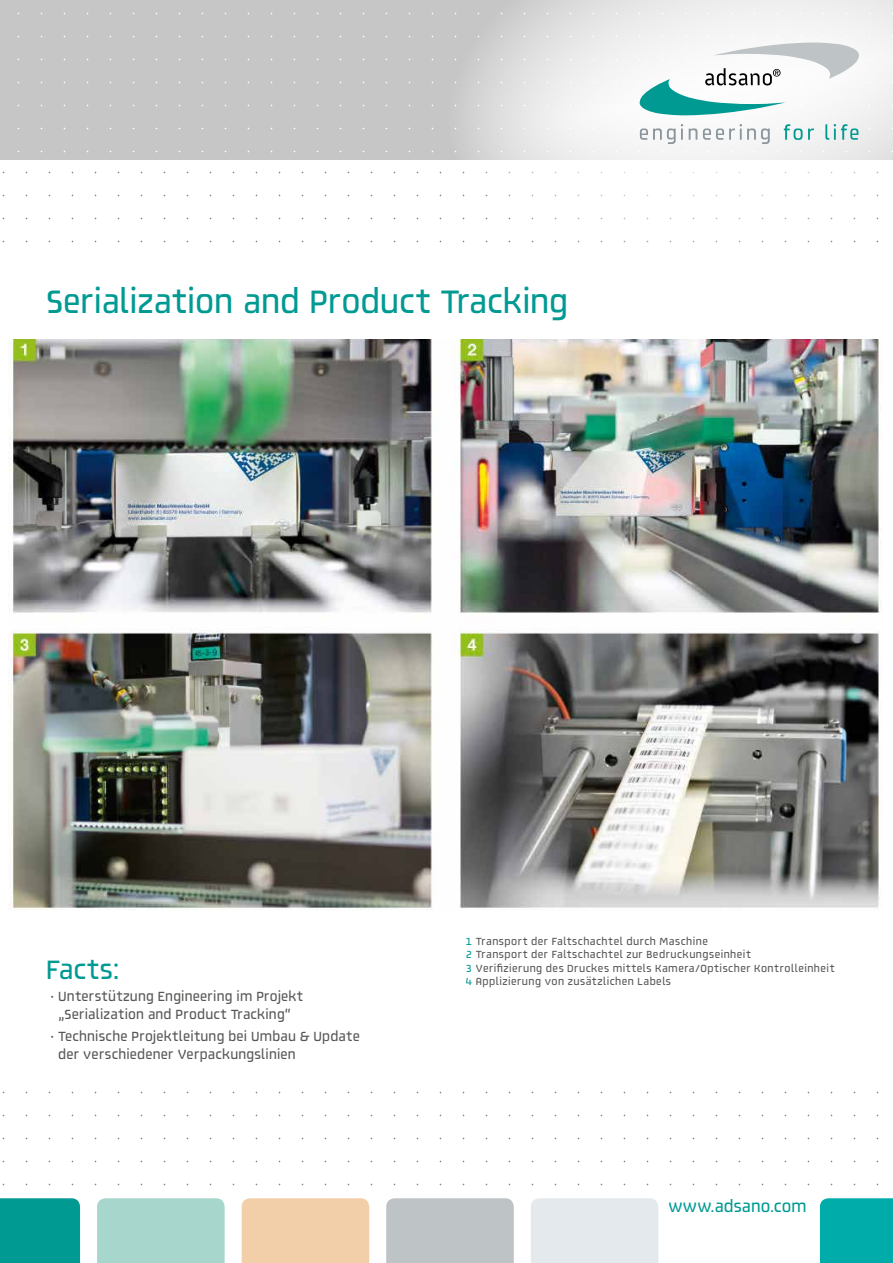
<style>
.page{position:relative;width:893px;height:1263px;background:#fff}
.page>*{position:absolute;margin:0;border:0;box-sizing:border-box;transform-origin:0 0}
.t1{font:500 33px "AF Generation Za Z";letter-spacing:-.005em;color:#009a93}
.t2{font:500 27px "AF Generation Za Z";letter-spacing:.01em;color:#009a93}
.t3{font:500 16.5px "AF Generation Za Z";letter-spacing:.01em;color:#009a93}
.t4{font:500 13.5px/18px "AF Generation Za Z";letter-spacing:.015em;color:#575756}
.t5{font:500 10.5px/13.5px "AF Generation Za Z";letter-spacing:.045em;color:#575756}
.s1{color:#fff}
.s2{color:#009a93}
</style>
<div class="page">
<div style="left:0;top:1198px;width:80px;height:65px;background:#009a93"></div>
<div style="left:97px;top:1198px;width:128px;height:65px;background:#a6d6cc"></div>
<div style="left:242px;top:1198px;width:127px;height:65px;background:#f3cfa9"></div>
<div style="left:386px;top:1198px;width:128px;height:65px;background:#bec3c6"></div>
<div style="left:531px;top:1198px;width:127px;height:65px;background:#e3e9ec"></div>
<div style="left:820px;top:1198px;width:73px;height:65px;background:#00aca9"></div>
<img style="left:9px;top:339px;width:873px;height:571px">
<div style="left:0;top:0;width:893px;height:159px;background:#c6c6c6"></div>
<svg style="left:430px;top:0;width:463px;height:243px"></svg>
<svg style="left:639px;top:42px;width:220px;height:73px;background:#cee1e1"></svg>
<svg style="left:640px;top:124px;width:43px;height:20px"></svg>
<svg style="left:689px;top:128px;width:8px;height:12px"></svg>
<svg style="left:703px;top:124px;width:67px;height:20px"></svg>
<svg style="left:784px;top:124px;width:30px;height:16px"></svg>
<svg style="left:825px;top:124px;width:33px;height:16px"></svg>
<h1 class="t1" style="left:46px;top:281px;width:524px">Serialization and Product Tracking</h1>
<h2 class="t2" style="left:46px;top:953px;width:75px">Facts:</h2>
<p class="t4" style="left:51px;top:987px;width:254px">• Unterstützung Engineering im Projekt</p>
<p class="t4" style="left:51px;top:1005px;width:242px"><span class="s1">•</span> „Serialization and Product Tracking“</p>
<p class="t4" style="left:58px;top:1026px;width:303px;text-indent:-8px">• Technische Projektleitung bei Umbau &amp; Update der verschiedener Verpackungslinien</p>
<p class="t5" style="left:466px;top:934px;width:370px"><span class="s2">1</span> Transport der Faltschachtel durch Maschine<br><span class="s2">2</span> Transport der Faltschachtel zur Bedruckungseinheit<br><span class="s2">3</span> Verifizierung des Druckes mittels Kamera/Optischer Kontrolleinheit <span class="s2">4</span> Applizierung von zusätzlichen Labels</p>
<h3 class="t3" style="left:668px;top:1196px;width:140px">www.adsano.com</h3>
</div>
